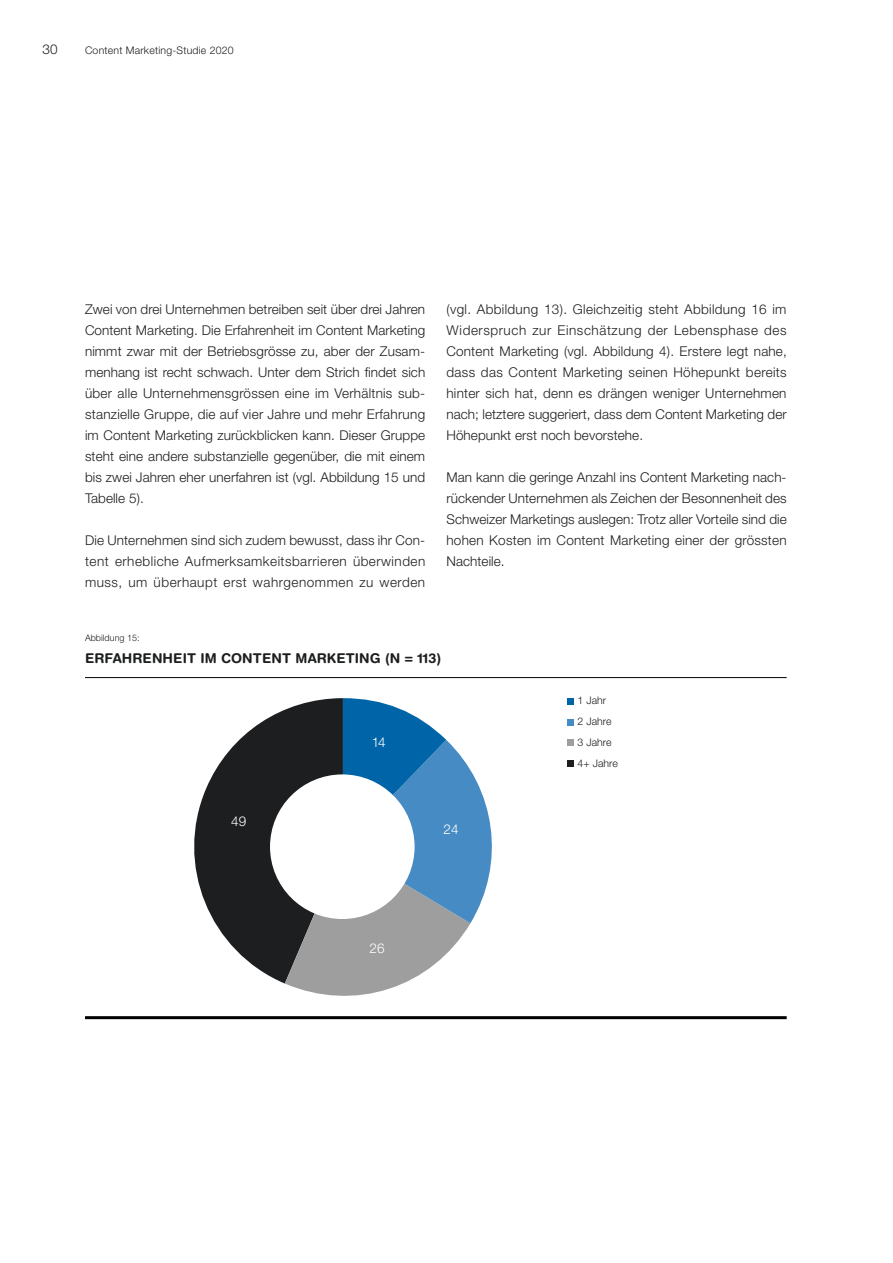
<style>
.page{position:relative;width:893px;height:1263px;background:#fff}
.page>*{position:absolute;margin:0;border:0;box-sizing:border-box;transform-origin:0 0}
.t1{font:300 13.5px/21px "Helvetica Neue LT Pro";letter-spacing:.005em;color:#1d1e1f;text-align:justify}
.t2{font:700 13.5px "Helvetica Rounded LT";letter-spacing:.01em;color:#1d1e1f}
.t3{font:300 13.5px "Helvetica Neue LT Pro";letter-spacing:.005em;color:#fff}
.t4{font:10.5px "Helvetica Neue LT Pro Lt 2";letter-spacing:.02em;color:#1d1e1f}
.t5{font:300 10.5px/21px "Helvetica Neue LT Pro";letter-spacing:.005em;color:#1d1e1f}
.t6{font:300 9px "Helvetica Neue LT Pro";letter-spacing:.005em;color:#1d1e1f}
</style>
<div class="page">
<svg style="left:194px;top:709px;width:91px;height:274px;fill:#1d1e1f"></svg>
<svg style="left:285px;top:698px;width:207px;height:298px"></svg>
<hr style="left:85px;top:1016px;width:702px;height:3px;background:#000">
<hr style="left:85px;top:677px;width:702px;height:1px;background:#000">
<svg style="left:567px;top:698px;width:6px;height:6px"></svg>
<div style="left:567px;top:760px;width:6px;height:7px;background:#1d1e1f"></div>
<svg style="left:567px;top:740px;width:6px;height:6px"></svg>
<svg style="left:567px;top:719px;width:6px;height:6px"></svg>
<div style="left:270px;top:774px;width:145px;height:145px;background:#fff;border-radius:50%"></div>
<p class="t1" style="left:43px;top:38px;width:17px">30</p>
<p class="t4" style="left:85px;top:43px;width:150px">Content Marketing-Studie 2020</p>
<p class="t1" style="left:85px;top:298px;width:342px">Zwei von drei Unternehmen betreiben seit über drei Jahren Content Marketing. Die Erfahrenheit im Content Marketing nimmt zwar mit der Betriebsgrösse zu, aber der Zusam&shy;menhang ist recht schwach. Unter dem Strich findet sich über alle Unternehmensgrössen eine im Verhältnis sub&shy;stanzielle Gruppe, die auf vier Jahre und mehr Erfahrung im Content Marketing zurückblicken kann. Dieser Gruppe steht eine andere substanzielle gegenüber, die mit einem bis zwei Jahren eher unerfahren ist (vgl. Abbildung 15 und Tabelle 5).</p>
<p class="t1" style="left:85px;top:529px;width:342px">Die Unternehmen sind sich zudem bewusst, dass ihr Con&shy;tent erhebliche Aufmerksamkeitsbarrieren überwinden muss, um überhaupt erst wahrgenommen zu werden</p>
<p class="t6" style="left:85px;top:632px;width:56px">Abbildung 15:</p>
<p class="t1" style="left:446px;top:298px;width:342px">(vgl. Abbildung 13). Gleichzeitig steht Abbildung 16 im Widerspruch zur Einschätzung der Lebensphase des Content Marketing (vgl. Abbildung 4). Erstere legt nahe, dass das Content Marketing seinen Höhepunkt bereits hinter sich hat, denn es drängen weniger Unternehmen nach; letztere suggeriert, dass dem Content Marketing der Höhepunkt erst noch bevorstehe.</p>
<p class="t1" style="left:446px;top:466px;width:342px">Man kann die geringe Anzahl ins Content Marketing nach&shy;rückender Unternehmen als Zeichen der Besonnenheit des Schweizer Marketings auslegen: Trotz aller Vorteile sind die hohen Kosten im Content Marketing einer der grössten Nachteile.</p>
<p class="t2" style="left:85px;top:649px;width:358px">ERFAHRENHEIT IM CONTENT MARKETING (N = 113)</p>
<p class="t3" style="left:231px;top:813px;width:17px">49</p>
<p class="t3" style="left:372px;top:734px;width:15px">14</p>
<p class="t3" style="left:369px;top:940px;width:17px">26</p>
<p class="t3" style="left:444px;top:821px;width:17px">24</p>
<p class="t5" style="left:578px;top:690px;width:42px">1 Jahr<br>2 Jahre<br>3 Jahre<br>4+ Jahre</p>
</div>
